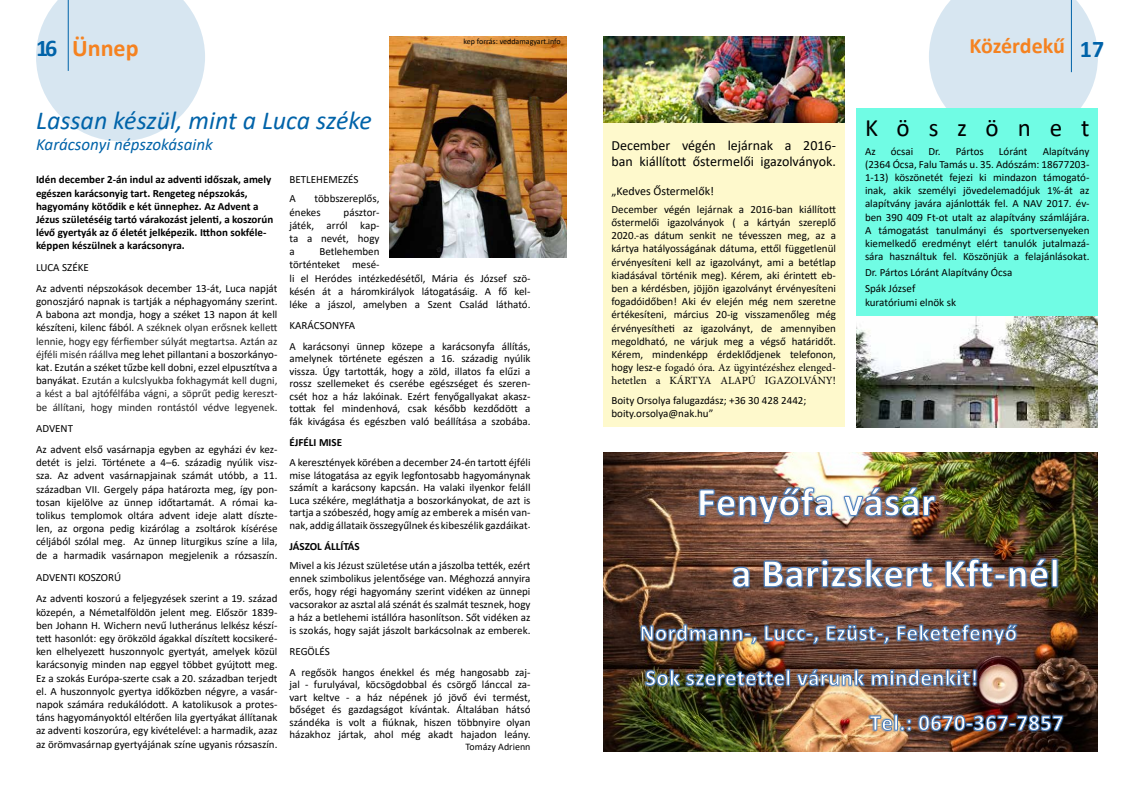
<style>
.page{position:relative;width:1134px;height:794px;background:#fff}
.page>*{position:absolute;margin:0;border:0;box-sizing:border-box;transform-origin:0 0}
.t1{font:italic 26px "Calibri";color:#0063a9}
.t2{font:25px "Calibri";letter-spacing:.755em;color:#000}
.t3{font:700 24px "Calibri";color:#f58220}
.t4{font:700 22px "Calibri";letter-spacing:-.005em;color:#f58220}
.t5{font:italic 17px "Calibri";color:#0063a9}
.t6{font:14px/16.8px "Calibri";color:#000}
.t7{font:12px "Calibri";color:#000}
.t8{font:11px/13.2px "Calibri";color:#000}
.t9{font:11px/13.2px "Calibri";color:#222;text-align:justify}
.t10{font:700 11px/13.2px "Calibri";color:#000}
.t11{font:11px/13.2px "Minion Pro";color:#000}
.t12{font:10px "Calibri";color:#000}
.t13{font:8px "Calibri";color:#000}
.s1{color:#0063a9}
.s2{font-size:24px;color:#0063a9}
.s3{color:#000}
.s4{font-family:"Calibri"}
</style>
<div class="page">
<svg style="left:929px;top:0;width:169px;height:108px;background:#d9e7f1"></svg>
<svg style="left:36px;top:0;width:169px;height:141px"></svg>
<img style="left:603px;top:452px;width:495px;height:299px">
<img style="left:697px;top:485px;width:241px;height:40px">
<img style="left:699px;top:487px;width:237px;height:36px">
<img style="left:730px;top:556px;width:330px;height:34px">
<img style="left:732px;top:558px;width:326px;height:30px">
<img style="left:639px;top:623px;width:380px;height:23px">
<img style="left:640px;top:624px;width:378px;height:24px">
<img style="left:644px;top:667px;width:334px;height:20px">
<img style="left:645px;top:669px;width:418px;height:70px">
<div style="left:856px;top:108px;width:242px;height:319px;background:#70fce4"></div>
<img style="left:390px;top:36px;width:177px;height:221px">
<div style="left:603px;top:123px;width:241px;height:304px;background:#fef9cc"></div>
<img style="left:603px;top:36px;width:241px;height:87px">
<img style="left:856px;top:316px;width:242px;height:111px">
<h3 class="t3" style="left:36px;top:31px;width:104px"><span class="s1">16</span> Ünnep</h3>
<h3 class="t4" style="left:969px;top:30px;width:136px">Közérdekű <span class="s2">17</span></h3>
<p class="t13" style="left:463px;top:36px;width:99px">kep forrás: veddamagyart.info</p>
<h1 class="t1" style="left:36px;top:103px;width:337px">Lassan készül, mint a Luca széke</h1>
<h3 class="t5" style="left:36px;top:133px;width:178px">Karácsonyi népszokásaink</h3>
<p class="t10" style="left:36px;top:173px;width:239px">Idén december 2-án indul az adventi időszak, amely egészen karácsonyig tart. Rengeteg népszokás, hagyomány kötődik e két ünnephez. Az Advent a Jézus születéséig tartó várakozást jelenti, a koszorún lévő gyertyák az ő életét jelképezik. Itthon sokféle&shy;képpen készülnek a karácsonyra.</p>
<p class="t8" style="left:36px;top:256px;width:243px;line-height:21.2px">LUCA SZÉKE<br>Az adventi népszokások december 13-át, Luca napját</p>
<p class="t9" style="left:36px;top:294px;width:243px"><span class="s3">gonoszjáró napnak is tartják a néphagyomány szerint.<br>A babona azt mondja, hogy a széket 13 napon át kell készíteni, kilenc fából.</span> A széknek olyan erősnek kellett lennie, hogy egy férfiember súlyát megtartsa. Aztán az éjféli misén ráállva <span class="s3">meg lehet pillantani a boszorkányo&shy;kat. Ezután a széket tűzbe kell dobni, ezzel elpusztítva a banyákat.</span> Ezután a kulcslyukba fokhagymát kell dugni, a kést a bal ajtófélfába vágni, a söprűt pedig kereszt&shy;be állítani, hogy minden rontástól védve legyenek.</p>
<p class="t8" style="left:36px;top:417px;width:243px;line-height:21.2px">ADVENT<br>Az advent első vasárnapja egyben az egyházi év kez-</p>
<p class="t8" style="left:36px;top:456px;width:243px;text-align:justify">detét is jelzi. Története a 4–6. századig nyúlik vis - sza. Az advent vasárnapjainak számát utóbb, a 11. században VII. Gergely pápa határozta meg, így pon&shy;tosan kijelölve az ünnep időtartamát. A római ka&shy;tolikus templomok oltára advent ideje alatt díszte&shy;len, az orgona pedig kizárólag a zsoltárok kísérése céljából szólal meg. Az ünnep liturgikus színe a lila, de a harmadik vasárnapon megjelenik a rózsaszín.</p>
<p class="t8" style="left:36px;top:566px;width:243px;line-height:21.2px">ADVENTI KOSZORÚ<br>Az adventi koszorú a feljegyzések szerint a 19. század</p>
<p class="t8" style="left:36px;top:605px;width:243px;text-align:justify">közepén, a Németalföldön jelent meg. Először 1839- ben Johann H. Wichern nevű lutheránus lelkész készí&shy;tett hasonlót: egy örökzöld ágakkal díszített kocsikeré&shy;ken elhelyezett huszonnyolc gyertyát, amelyek közül karácsonyig minden nap eggyel többet gyújtott meg.<br>Ez a szokás Európa-szerte csak a 20. században terjedt el. A huszonnyolc gyertya időközben négyre, a vasár&shy;napok számára redukálódott. A katolikusok a protes&shy;táns hagyományoktól eltérően lila gyertyákat állítanak az adventi koszorúra, egy kivételével: a harmadik, azaz az örömvasárnap gyertyájának színe ugyanis rózsaszín.</p>
<p class="t8" style="left:289px;top:170px;width:71px;line-height:19px">BETLEHEMEZÉS<br>A</p>
<p class="t8" style="left:289px;top:192px;width:91px;text-indent:25px">többszereplős, énekes</p>
<p class="t8" style="left:289px;top:205px;width:92px;text-align:justify;text-indent:54px">pásztor&shy;játék, arról kap&shy;ta a nevét, hogy a</p>
<p class="t8" style="left:289px;top:245px;width:242px;text-indent:30px">Betlehemben<br>történteket mesé-<br>li el Heródes intézkedésétől, Mária és József szö&shy;késén át a háromkirályok látogatásáig. A fő kel&shy;léke a jászol, amelyben a Szent Család látható.</p>
<p class="t8" style="left:289px;top:315px;width:243px;line-height:20.5px">KARÁCSONYFA<br>A karácsonyi ünnep közepe a karácsonyfa állítás,</p>
<p class="t8" style="left:289px;top:352px;width:243px;line-height:12.5px;text-align:justify">amelynek története egészen a 16. századig nyúlik vissza. Úgy tartották, hogy a zöld, illatos fa elűzi a rossz szellemeket és cserébe egészséget és szeren&shy;csét hoz a ház lakóinak. Ezért fenyőgallyakat akasz&shy;tottak fel mindenhová, csak később kezdődött a fák kivágása és egészben való beállítása a szobába.</p>
<p class="t10" style="left:289px;top:435px;width:54px">ÉJFÉLI MISE</p>
<p class="t8" style="left:289px;top:456px;width:243px;line-height:12.5px;text-align:justify">A keresztények körében a december 24-én tartott éjféli mise látogatása az egyik legfontosabb hagyománynak számít a karácsony kapcsán. Ha valaki ilyenkor feláll Luca székére, megláthatja a boszorkányokat, de azt is tartja a szóbeszéd, hogy amíg az emberek a misén van&shy;nak, addig állataik összegyűlnek és kibeszélik gazdáikat.</p>
<p class="t10" style="left:289px;top:540px;width:72px">JÁSZOL ÁLLÍTÁS</p>
<p class="t8" style="left:289px;top:559px;width:243px;text-align:justify">Mivel a kis Jézust születése után a jászolba tették, ezért ennek szimbolikus jelentősége van. Méghozzá annyira erős, hogy régi hagyomány szerint vidéken az ünnepi vacsorakor az asztal alá szénát és szalmát tesznek, hogy a ház a betlehemi istállóra hasonlítson. Sőt vidéken az is szokás, hogy saját jászolt barkácsolnak az emberek.</p>
<p class="t8" style="left:289px;top:641px;width:242px;line-height:20.5px">REGÖLÉS<br>A regősök hangos énekkel és még hangosabb zaj-</p>
<p class="t8" style="left:289px;top:678px;width:243px;line-height:12.5px;text-align:justify">jal - furulyával, köcsögdobbal és csörgő lánccal za&shy;vart keltve - a ház népének jó jövő évi termést, bőséget és gazdagságot kívántak. Általában hátsó szándéka is volt a fiúknak, hiszen többnyire olyan házakhoz jártak, ahol még akadt hajadon leány.</p>
<p class="t12" style="left:465px;top:740px;width:66px">Tomázy Adrienn</p>
<p class="t6" style="left:611px;top:136px;width:226px">December végén lejárnak a 2016- ban kiállított őstermelői igazolványok.</p>
<p class="t7" style="left:611px;top:183px;width:104px">„Kedves Őstermelők!</p>
<p class="t8" style="left:611px;top:202px;width:226px;text-align:justify">December végén lejárnak a 2016-ban kiállított őstermelői igazolványok ( a kártyán szereplő 2020.-as dátum senkit ne tévesszen meg, az a kártya hatályosságának dátuma, ettől függetlenül érvényesíteni kell az igazolványt, ami a betétlap kiadásával történik meg). Kérem, aki érintett eb&shy;ben a kérdésben, jöjjön igazolványt érvényesíteni fogadóidőben! Aki év elején még nem szeretne értékesíteni, március 20-ig visszamenőleg még érvényesítheti az igazolványt, de amennyiben megoldható, ne várjuk meg a végső határidőt.<br>Kérem, mindenképp érdeklődjenek telefonon,</p>
<p class="t11" style="left:611px;top:361px;width:226px"><span class="s4">hogy lesz-e</span> fogadó óra. Az ügyintézéshez elenged&shy;hetetlen a KÁRTYA ALAPÚ IGAZOLVÁNY!</p>
<p class="t8" style="left:611px;top:393px;width:196px">Boity Orsolya falugazdász; +36 30 428 2442; boity.orsolya@nak.hu”</p>
<h2 class="t2" style="left:865px;top:110px;width:226px">Köszönet</h2>
<p class="t8" style="left:865px;top:144px;width:12px">Az</p>
<p class="t8" style="left:891px;top:144px;width:24px">ócsai</p>
<p class="t8" style="left:928px;top:144px;width:57px">Dr. Pártos</p>
<p class="t8" style="left:999px;top:144px;width:30px">Lóránt</p>
<p class="t8" style="left:865px;top:144px;width:226px;text-align:justify;text-indent:178px">Alapítvány (2364 Ócsa, Falu Tamás u. 35. Adószám: 18677203- 1-13) köszönetét fejezi ki mindazon támogató&shy;inak, akik személyi jövedelemadójuk 1%-át az alapítvány javára ajánlották fel. A NAV 2017. év&shy;ben 390 409 Ft-ot utalt az alapítvány számlájára.<br>A támogatást tanulmányi és sportversenyeken kiemelkedő eredményt elért tanulók jutalmazá&shy;sára használtuk fel. Köszönjük a felajánlásokat.</p>
<p class="t8" style="left:865px;top:264px;width:149px;line-height:16px">Dr. Pártos Lóránt Alapítvány Ócsa<br>Spák József</p>
<p class="t8" style="left:865px;top:296px;width:93px">kuratóriumi elnök sk</p>
</div>
